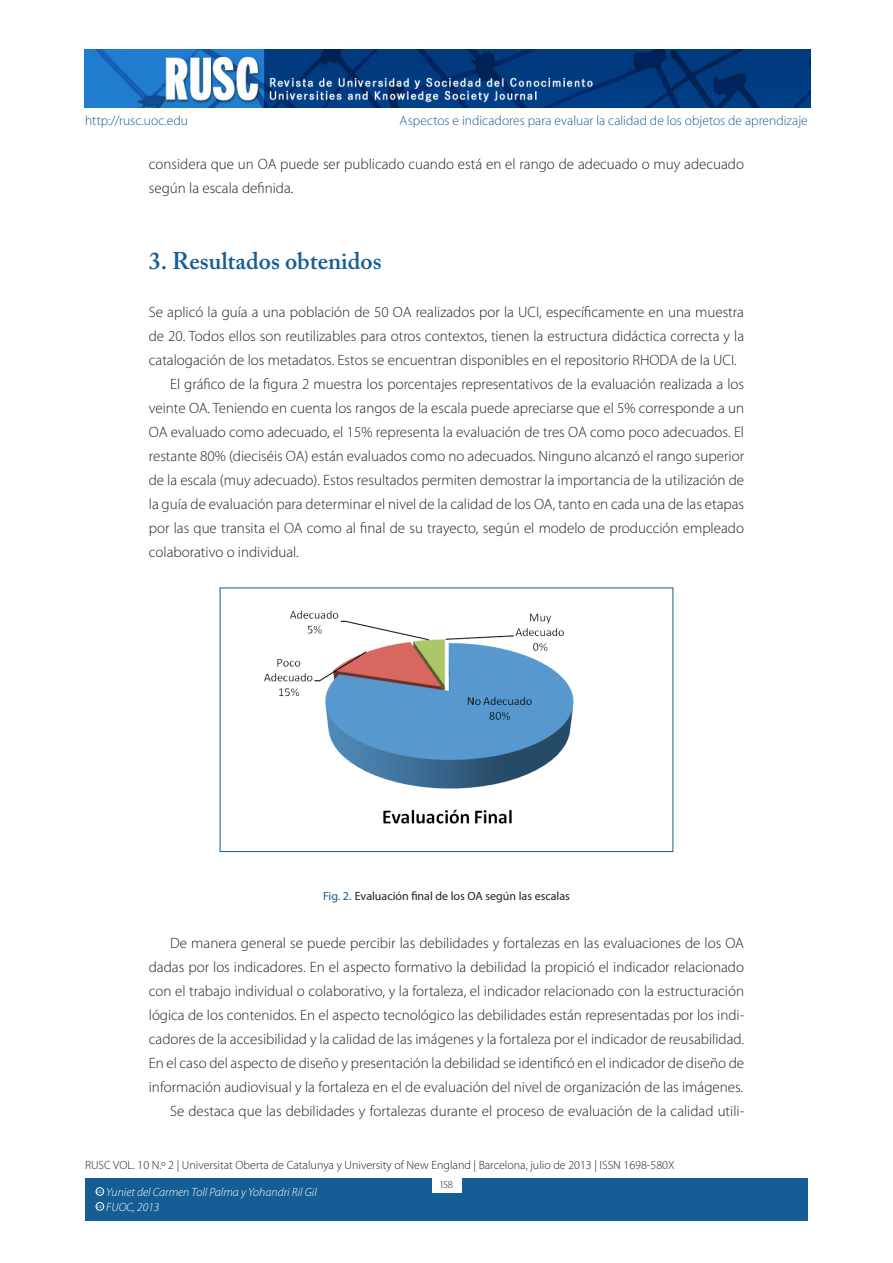
<style>
.page{position:relative;width:893px;height:1263px;background:#fff}
.page>*{position:absolute;margin:0;border:0;box-sizing:border-box;transform-origin:0 0}
._01_PRIMERTITOL{font:600 24px "Adobe Caslon Pro";color:#155d95}
._05_Texte_general{font:300 15px/24px "Myriad Pro";color:#231f20;text-align:justify}
._04_Texte_general_se{font:300 15px/24px "Myriad Pro";color:#231f20;text-align:justify}
.t1{font:300 13.5px "Myriad Pro";color:#155d95}
.t2{font:300 12px "Myriad Pro";color:#231f20}
.t3{font:italic 300 12px/15px "Myriad Pro";color:#fff}
._05_Texte_general-2{font:12px "Myriad Pro";color:#231f20}
.t4{font:300 10.5px "Myriad Pro";color:#231f20}
.t5{font:600 3.9px "Adobe Caslon Pro";color:#fff}
.s1{color:#155d95}
</style>
<div class="page">
<div style="left:85px;top:1178px;width:723px;height:42px;background:#155d95"></div>
<div style="left:432px;top:1176px;width:29px;height:17px;background:#fff"></div>
<img style="left:85px;top:50px;width:725px;height:57px">
<div style="left:96px;top:1187px;width:8px;height:8px;border:1px solid #fff;border-radius:50%"></div>
<div style="left:96px;top:1202px;width:8px;height:8px;border:1px solid #fff;border-radius:50%"></div>
<img style="left:264px;top:610px;width:310px;height:214px">
<div style="left:220px;top:587px;width:453px;height:265px;border:1px solid #155d95"></div>
<p class="t1" style="left:85px;top:112px;width:105px">http://rusc.uoc.edu</p>
<p class="t1" style="left:400px;top:112px;width:410px">Aspectos e indicadores para evaluar la calidad de los objetos de aprendizaje</p>
<p class="_05_Texte_general" style="left:149px;top:151px;width:597px">considera que un OA puede ser publicado cuando está en el rango de adecuado o muy adecuado según la escala definida.</p>
<p class="_01_PRIMERTITOL" style="left:149px;top:247px;width:234px">3. Resultados obtenidos</p>
<p class="_04_Texte_general_se" style="left:149px;top:300px;width:597px">Se aplicó la guía a una población de 50 OA realizados por la UCI, específicamente en una muestra de 20. Todos ellos son reutilizables para otros contextos, tienen la estructura didáctica correcta y la catalogación de los metadatos. Estos se encuentran disponibles en el repositorio RHODA de la UCI.</p>
<p class="_05_Texte_general" style="left:149px;top:372px;width:597px;text-indent:21px">El gráfico de la figura 2 muestra los porcentajes representativos de la evaluación realizada a los veinte OA. Teniendo en cuenta los rangos de la escala puede apreciarse que el 5% corresponde a un OA evaluado como adecuado, el 15% representa la evaluación de tres OA como poco adecuados. El restante 80% (dieciséis OA) están evaluados como no adecuados. Ninguno alcanzó el rango superior de la escala (muy adecuado). Estos resultados permiten demostrar la importancia de la utilización de la guía de evaluación para determinar el nivel de la calidad de los OA, tanto en cada una de las etapas por las que transita el OA como al final de su trayecto, según el modelo de producción empleado colaborativo o individual.</p>
<p class="_05_Texte_general-2" style="left:323px;top:888px;width:248px"><span class="s1">Fig. 2.</span> Evaluación final de los OA según las escalas</p>
<p class="_05_Texte_general" style="left:149px;top:931px;width:597px;text-indent:21px">De manera general se puede percibir las debilidades y fortalezas en las evaluaciones de los OA dadas por los indicadores. En el aspecto formativo la debilidad la propició el indicador relacionado con el trabajo individual o colaborativo, y la fortaleza, el indicador relacionado con la estructuración lógica de los contenidos. En el aspecto tecnológico las debilidades están representadas por los indi&shy;cadores de la accesibilidad y la calidad de las imágenes y la fortaleza por el indicador de reusabilidad.<br>En el caso del aspecto de diseño y presentación la debilidad se identificó en el indicador de diseño de información audiovisual y la fortaleza en el de evaluación del nivel de organización de las imágenes.</p>
<p class="_05_Texte_general" style="left:170px;top:1099px;width:576px">Se destaca que las debilidades y fortalezas durante el proceso de evaluación de la calidad utili-</p>
<p class="t2" style="left:85px;top:1158px;width:591px">RUSC VOL. 10 N.º 2 | Universitat Oberta de Catalunya y University of New England | Barcelona, julio de 2013 | ISSN 1698-580X</p>
<p class="t3" style="left:106px;top:1184px;width:212px">Yuniet del Carmen Toll Palma y Yohandri Ril Gil<br>FUOC, 2013</p>
<p class="t5" style="left:97px;top:1189px;width:7px">CC</p>
<p class="t5" style="left:97px;top:1204px;width:7px">CC</p>
<p class="t4" style="left:440px;top:1178px;width:14px">158</p>
</div>
